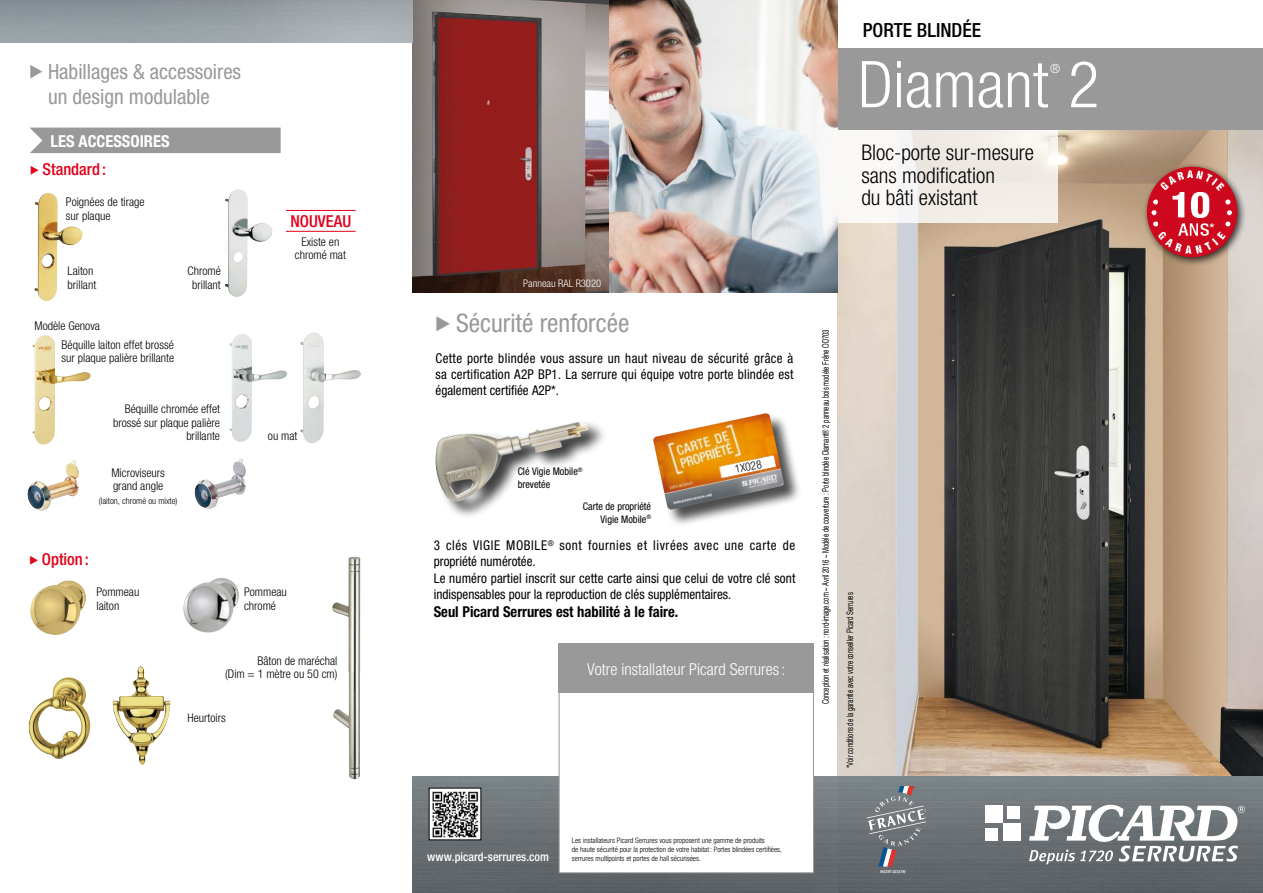
<style>
.page{position:relative;width:1263px;height:893px;background:#fff}
.page>*{position:absolute;margin:0;border:0;box-sizing:border-box;transform-origin:0 0}
.t1{font:300 condensed 64.65px "Helvetica Neue";color:#fff}
.t2{font:condensed 25.5px "Helvetica Neue";color:#99999a}
.t3{font:300 condensed 21.6px/22.4px "Helvetica Neue";color:#000}
.t4{font:condensed 21px/24.6px "Helvetica Neue";color:#99999a}
.t5{font:500 condensed 19.5px "Helvetica Neue";color:#000}
.t6{font:300 condensed 16.5px "Helvetica Neue";color:#fff}
.t7{font:500 condensed 16.5px "Helvetica Neue";color:#e2001a}
.t8{font:700 condensed 16.5px "Helvetica Neue";color:#fff}
.t9{font:700 condensed 15px "Helvetica Neue";color:#000}
.t10{font:condensed 13.5px/16.2px "Helvetica Neue";letter-spacing:.01em;color:#000;text-align:justify}
.t11{font:300 condensed 12.75px "Helvetica Neue";color:#fff}
.t12{font:300 condensed 12px/13.5px "Helvetica Neue";color:#000}
.t13{font:500 condensed 12px "Helvetica Neue";color:#fff}
.t14{font:300 condensed 11.4px "Helvetica Neue";color:#000}
.t15{font:condensed 10.5px/12.6px "Helvetica Neue";color:#000}
.t16{font:300 condensed 10.5px "Helvetica Neue";color:#fff}
.t17{font:9px "Helvetica";color:#000;scale:.65 1}
.t18{font:300 condensed 9px "Helvetica Neue";color:#000}
.t19{font:300 condensed 7.5px/9px "Helvetica Neue";color:#000}
.s1{font-family:"The Sans Black Caps";font-stretch:normal;font-size:25.5px}
.s2{font-family:"The Sans Black Caps";font-weight:400;font-stretch:normal}
.s3{font-family:"The Sans Black Caps";font-stretch:normal;font-size:28.5px}
</style>
<div class="page">
<div style="left:435px;top:419px;width:172px;height:100px;background:#000;opacity:.75"></div>
<img style="left:435px;top:420px;width:153px;height:81px">
<img style="left:838px;top:130px;width:425px;height:646px">
<div style="left:838px;top:129px;width:220px;height:94px;background:linear-gradient(to right,#f8f6f4,#efeae3)"></div>
<div style="left:838px;top:48px;width:425px;height:82px;background:#99999a"></div>
<img style="left:412px;top:776px;width:851px;height:117px">
<div style="left:985px;top:806px;width:18px;height:17px;background:#fff"></div>
<div style="left:1007px;top:806px;width:13px;height:12px;background:#fff"></div>
<div style="left:985px;top:828px;width:13px;height:13px;background:#fff"></div>
<div style="left:1003px;top:823px;width:17px;height:18px;background:#fff"></div>
<svg style="left:1029px;top:804px;width:216px;height:60px"></svg>
<img style="left:412px;top:0;width:426px;height:292px">
<img style="left:431px;top:790px;width:48px;height:48px">
<div style="left:559px;top:647px;width:255px;height:226px;background:#fff;border:1px solid #99999a"></div>
<div style="left:559px;top:644px;width:255px;height:49px;background:#99999a"></div>
<img style="left:225px;top:190px;width:47px;height:107px">
<img style="left:34px;top:193px;width:48px;height:108px">
<img style="left:229px;top:334px;width:23px;height:108px">
<img style="left:300px;top:333px;width:61px;height:110px">
<img style="left:32px;top:335px;width:23px;height:109px">
<img style="left:28px;top:460px;width:51px;height:51px">
<img style="left:195px;top:458px;width:51px;height:51px">
<div style="left:1142px;top:162px;width:105px;height:105px;background:#000;opacity:.75"></div>
<img style="left:1147px;top:167px;width:90px;height:90px;border-radius:45px">
<hr style="left:286px;top:231px;width:70px;height:1px;background:#e2001a">
<hr style="left:286px;top:210px;width:70px;height:1px;background:#e2001a">
<div style="left:30px;top:128px;width:251px;height:25px;background:#99999a"></div>
<img style="left:183px;top:578px;width:56px;height:54px">
<img style="left:30px;top:580px;width:56px;height:55px">
<img style="left:29px;top:677px;width:61px;height:82px">
<img style="left:113px;top:666px;width:57px;height:99px">
<img style="left:333px;top:672px;width:27px;height:107px">
<img style="left:332px;top:557px;width:28px;height:115px">
<div style="left:654px;top:414px;width:148px;height:113px;background:#000;opacity:.7"></div>
<img style="left:653px;top:413px;width:131px;height:97px">
<svg style="left:721px;top:456px;width:55px;height:21px"></svg>
<svg style="left:866px;top:786px;width:60px;height:87px;background:#7c7f83"></svg>
<h3 class="t4" style="left:48px;top:59px;width:195px;text-indent:-18px"><span class="s1">&gt;</span> Habillages &amp; accessoires un design modulable</h3>
<p class="t8" style="left:50px;top:131px;width:121px">LES ACCESSOIRES</p>
<p class="t7" style="left:30px;top:159px;width:77px"><span class="s2">&gt;</span> Standard :</p>
<p class="t12" style="left:66px;top:195px;width:80px">Poignées de tirage sur plaque</p>
<p class="t12" style="left:68px;top:264px;width:30px">Laiton brillant</p>
<p class="t12" style="left:34px;top:319px;width:67px">Modèle Genova</p>
<p class="t12" style="left:62px;top:338px;width:114px">Béquille laiton effet brossé sur plaque palière brillante</p>
<p class="t12" style="left:187px;top:264px;width:35px;text-align:center">Chromé brillant</p>
<p class="t12" style="left:113px;top:402px;width:109px;text-align:right">Béquille chromée effet brossé sur plaque palière brillante</p>
<p class="t12" style="left:111px;top:465px;width:55px">Microviseurs grand angle</p>
<p class="t18" style="left:99px;top:495px;width:80px">(laiton, chromé ou mixte)</p>
<p class="t7" style="left:30px;top:549px;width:61px"><span class="s2">&gt;</span> Option :</p>
<p class="t12" style="left:96px;top:585px;width:44px">Pommeau laiton</p>
<p class="t7" style="left:290px;top:212px;width:62px">NOUVEAU</p>
<p class="t12" style="left:295px;top:235px;width:53px;text-align:center">Existe en chromé mat</p>
<p class="t12" style="left:268px;top:429px;width:31px">ou mat</p>
<p class="t12" style="left:244px;top:585px;width:44px">Pommeau chromé</p>
<p class="t12" style="left:225px;top:653px;width:114px;text-align:right">Bâton de maréchal<br>(Dim = 1 mètre ou 50 cm)</p>
<p class="t12" style="left:188px;top:711px;width:40px">Heurtoirs</p>
<h3 class="t5" style="left:863px;top:18px;width:120px">PORTE BLINDÉE</h3>
<h1 class="t1" style="left:858px;top:47px;width:242px">Diamant 2</h1>
<p class="t11" style="left:1050px;top:62px;width:12px">®</p>
<h3 class="t3" style="left:861px;top:141px;width:174px">Bloc-porte sur-mesure sans modification<br>du bâti existant</h3>
<p class="t16" style="left:523px;top:278px;width:79px">Panneau RAL R3020</p>
<h2 class="t2" style="left:436px;top:308px;width:195px"><span class="s3">&gt;</span> Sécurité renforcée</h2>
<p class="t10" style="left:435px;top:350px;width:359px">Cette porte blindée vous assure un haut niveau de sécurité grâce à sa certification A2P BP1. La serrure qui équipe votre porte blindée est également certifiée A2P*.</p>
<p class="t15" style="left:518px;top:465px;width:66px">Clé Vigie Mobile<sup>® </sup>brevetée</p>
<p class="t14" style="left:733px;top:463px;width:29px;rotate:-12deg">1X028</p>
<p class="t15" style="left:583px;top:500px;width:70px;text-align:right">Carte de propriété<br>Vigie Mobile<sup>®</sup></p>
<p class="t10" style="left:434px;top:537px;width:363px;text-align:left">3 clés VIGIE MOBILE<sup>®</sup> sont fournies et livrées avec une carte de propriété numérotée.<br>Le numéro partiel inscrit sur cette carte ainsi que celui de votre clé sont indispensables pour la reproduction de clés supplémentaires.</p>
<p class="t9" style="left:434px;top:602px;width:246px">Seul Picard Serrures est habilité à le faire.</p>
<p class="t6" style="left:587px;top:659px;width:200px">Votre installateur Picard Serrures:</p>
<p class="t17" style="left:819px;top:704px;width:578px;rotate:-90deg">Conception et réalisation : nord-image.com – Avril 2016 – Modèle de couverture : Porte blindée Diamant® 2 panneau bois modèle Frêne OD703</p>
<p class="t17" style="left:843px;top:768px;width:272px;rotate:-90deg">*Voir conditions de la garantie avec votre conseiller Picard Serrures</p>
<p class="t13" style="left:427px;top:849px;width:123px">www.picard-serrures.com</p>
<p class="t19" style="left:572px;top:835px;width:212px">Les installateurs Picard Serrures vous proposent une gamme de produits<br>de haute sécurité pour la protection de votre habitat : Portes blindées certifiées, serrures multipoints et portes de hall sécurisées.</p>
</div>
